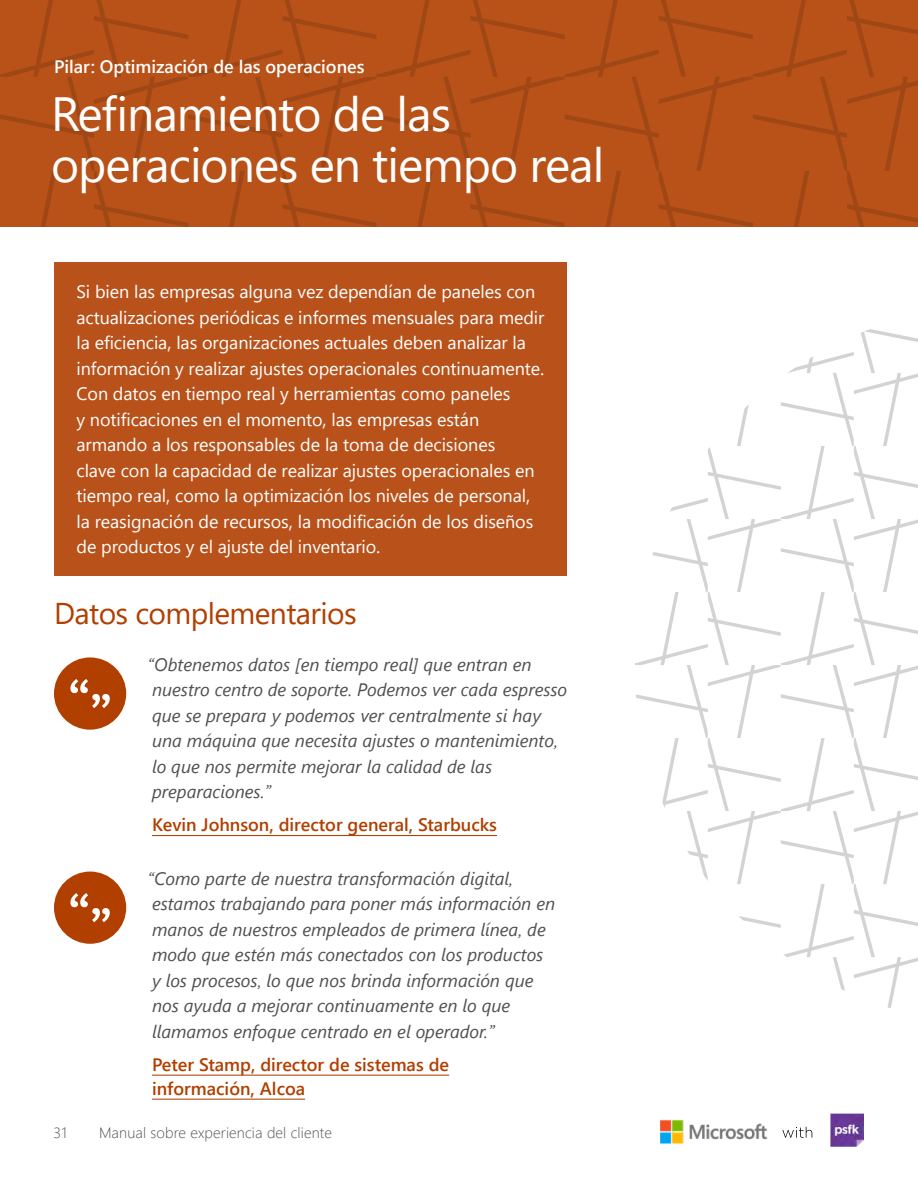
<style>
.page{position:relative;width:918px;height:1188px;background:#fff}
.page>*{position:absolute;margin:0;border:0;box-sizing:border-box;transform-origin:0 0}
.H2{font:48px/51px "Segoe UI";letter-spacing:-.02em;color:#fff}
.H3{font:30px "Segoe UI";letter-spacing:-.02em;color:#b13f00}
.t1{font:18px/25.5px "Segoe UI";letter-spacing:-.005em;color:#fff}
.Bigger_Quote{font:italic 18px/25.5px "Segoe UI";color:#505050}
.Author_Source{font:600 18px/24px "Segoe UI";color:#b13f00}
.t2{font:600 18px "Segoe UI";color:#fff}
.t3{font:300 15px "Segoe UI";letter-spacing:.01em;color:#505050}
</style>
<div class="page">
<svg style="left:0;top:0;width:918px;height:226px;background:#b55018"></svg>
<svg style="left:635px;top:329px;width:283px;height:679px"></svg>
<div style="left:54px;top:262px;width:513px;height:314px;background:#b8521a"></div>
<div style="left:54px;top:872px;width:72px;height:72px;background:#b13f00;border-radius:50%"></div>
<svg style="left:70px;top:893px;width:40px;height:29px"></svg>
<div style="left:54px;top:657px;width:72px;height:73px;background:#b13f00;border-radius:50%"></div>
<svg style="left:70px;top:679px;width:40px;height:29px"></svg>
<hr style="left:152px;top:835px;width:345px;height:1px;background:#b13f00">
<hr style="left:152px;top:1075px;width:297px;height:1px;background:#b13f00">
<hr style="left:152px;top:1099px;width:153px;height:1px;background:#b13f00">
<img style="left:660px;top:1120px;width:108px;height:24px">
<img style="left:830px;top:1113px;width:33px;height:33px">
<svg style="left:782px;top:1127px;width:30px;height:11px"></svg>
<p class="t2" style="left:54px;top:53px;width:312px">Pilar: Optimización de las operaciones</p>
<h1 class="H2" style="left:51px;top:84px;width:555px">Refinamiento de las operaciones en tiempo real</h1>
<p class="t1" style="left:76px;top:277px;width:470px">Si bien las empresas alguna vez dependían de paneles con actualizaciones periódicas e informes mensuales para medir la eficiencia, las organizaciones actuales deben analizar la información y realizar ajustes operacionales continuamente.<br>Con datos en tiempo real y herramientas como paneles<br>y notificaciones en el momento, las empresas están armando a los responsables de la toma de decisiones<br>clave con la capacidad de realizar ajustes operacionales en tiempo real, como la optimización los niveles de personal, la reasignación de recursos, la modificación de los diseños de productos y el ajuste del inventario.</p>
<h2 class="H3" style="left:54px;top:586px;width:304px">Datos complementarios</h2>
<p class="Bigger_Quote" style="left:148px;top:648px;width:421px">“Obtenemos datos [en tiempo real] que entran en nuestro centro de soporte. Podemos ver cada espresso que se prepara y podemos ver centralmente si hay una máquina que necesita ajustes o mantenimiento, lo que nos permite mejorar la calidad de las preparaciones.”</p>
<p class="Author_Source" style="left:152px;top:812px;width:347px">Kevin Johnson, director general, Starbucks</p>
<p class="Bigger_Quote" style="left:148px;top:863px;width:409px">“Como parte de nuestra transformación digital, estamos trabajando para poner más información en manos de nuestros empleados de primera línea, de modo que estén más conectados con los productos<br>y los procesos, lo que nos brinda información que nos ayuda a mejorar continuamente en lo que llamamos enfoque centrado en el operador.”</p>
<p class="Author_Source" style="left:152px;top:1052px;width:299px">Peter Stamp, director de sistemas de información, Alcoa</p>
<p class="t3" style="left:54px;top:1118px;width:15px">31</p>
<p class="t3" style="left:99px;top:1118px;width:235px">Manual sobre experiencia del cliente</p>
</div>
